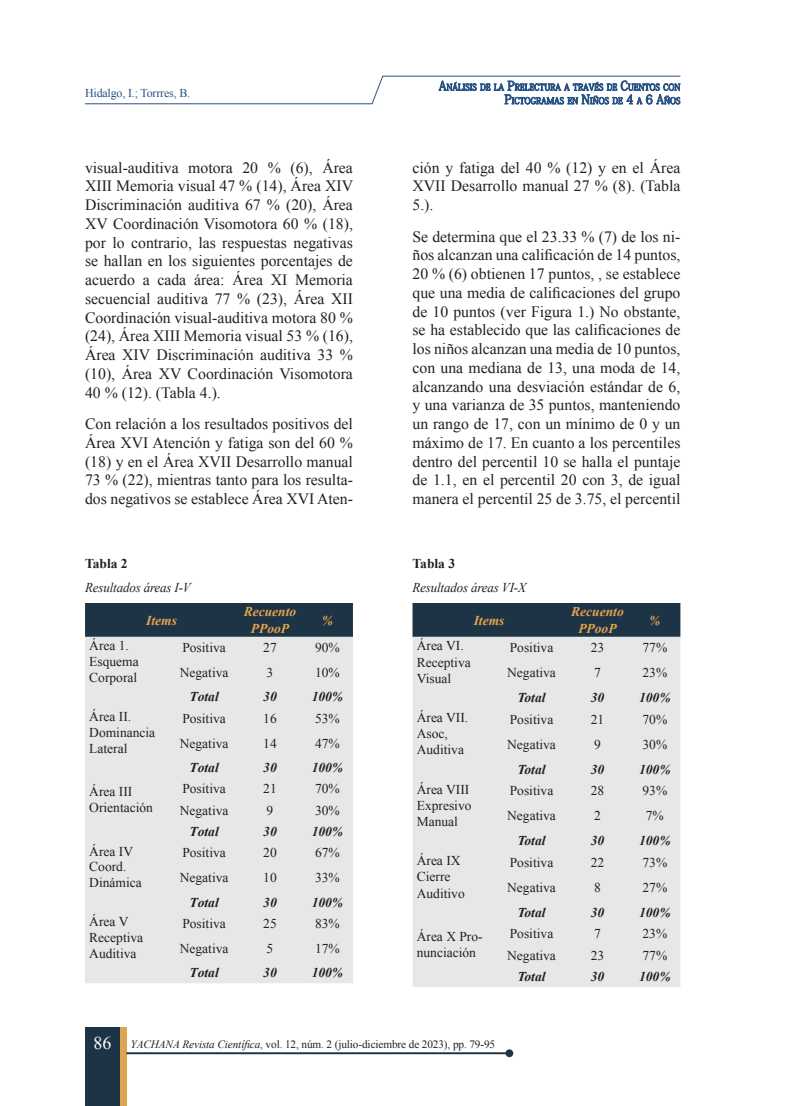
<style>
.page{position:relative;width:808px;height:1106px;background:#fff}
.page>*{position:absolute;margin:0;border:0;box-sizing:border-box;transform-origin:0 0}
.t1{font:18px "Times New Roman";color:#fff}
.Texto_normal_TMR_10_5_regular{font:15.75px/18.8px "Times New Roman";color:#231f20;text-align:justify}
.t2{font:13.5px/15.8px "Times New Roman";color:#231f20}
.t3{font:italic 700 13.5px "Times New Roman";color:#231f20}
.Texto_de_tablas_y_figuras{font:italic 700 13.5px/16.2px "Times New Roman";color:#e7a249;text-align:center}
.Tablas___figuras_No{font:italic 13.5px "Times New Roman";letter-spacing:-.01em;color:#231f20;scale:.96 1}
.Tablas___figuras_No-2{font:700 13.5px "Times New Roman";color:#231f20}
.t4{font:12px "Times New Roman";letter-spacing:-.015em;color:#275284}
.t5{font:11.25px "Times New Roman";letter-spacing:-.01em;color:#231f20}
.t6{font:8.85px/13.5px "Koz Min Pr 6 N";color:#275284;text-align:right;scale:.95 1}
.s1{font-size:12.6px}
.s2{font-style:italic}
</style>
<div class="page">
<div style="left:85px;top:1027px;width:35px;height:79px;background:#1d3447"></div>
<div style="left:120px;top:1027px;width:6px;height:79px;background:#daa64f"></div>
<hr style="left:126px;top:1052px;width:383px;height:2px;background:#1d3447">
<div style="left:505px;top:1049px;width:8px;height:8px;background:#1d3447;border-radius:50%"></div>
<svg style="left:85px;top:76px;width:596px;height:28px"></svg>
<div style="left:85px;top:603px;width:268px;height:34px;background:#1d3447"></div>
<div style="left:85px;top:637px;width:268px;height:346px;background:#e6e7e9"></div>
<div style="left:412px;top:603px;width:268px;height:34px;background:#1d3447"></div>
<div style="left:412px;top:637px;width:268px;height:349px;background:#e6e7e9"></div>
<p class="t4" style="left:85px;top:85px;width:107px">Hidalgo, I.; Torrres, B.</p>
<p class="Texto_normal_TMR_10_5_regular" style="left:85px;top:158px;width:270px">visual-auditiva motora 20 % (6), Área XIII Memoria visual 47 % (14), Área XIV Discriminación auditiva 67 % (20), Área XV Coordinación Visomotora 60 % (18), por lo contrario, las respuestas negativas se hallan en los siguientes porcentajes de acuerdo a cada área: Área XI Memoria secuencial auditiva 77 % (23), Área XII Coordinación visual-auditiva motora 80 % (24), Área XIII Memoria visual 53 % (16), Área XIV Discriminación auditiva 33 % (10), Área XV Coordinación Visomotora 40 % (12). (Tabla 4.).</p>
<p class="Texto_normal_TMR_10_5_regular" style="left:85px;top:414px;width:269px">Con relación a los resultados positivos del Área XVI Atención y fatiga son del 60 % (18) y en el Área XVII Desarrollo manual 73 % (22), mientras tanto para los resulta&shy;dos negativos se establece Área XVI Aten-</p>
<p class="Tablas___figuras_No-2" style="left:85px;top:554px;width:44px">Tabla 2</p>
<p class="Tablas___figuras_No" style="left:85px;top:578px;width:112px">Resultados áreas I-V</p>
<p class="Texto_de_tablas_y_figuras" style="left:146px;top:611px;width:32px">Items</p>
<p class="Texto_de_tablas_y_figuras" style="left:244px;top:603px;width:54px">Recuento<br>PPooP</p>
<p class="Texto_de_tablas_y_figuras" style="left:322px;top:611px;width:13px">%</p>
<p class="t2" style="left:89px;top:638px;width:51px">Área 1.<br>Esquema<br>Corporal</p>
<p class="t2" style="left:182px;top:639px;width:45px">Positiva</p>
<p class="t2" style="left:263px;top:639px;width:15px">27</p>
<p class="t2" style="left:315px;top:639px;width:26px">90%</p>
<p class="t2" style="left:180px;top:664px;width:50px">Negativa</p>
<p class="t2" style="left:267px;top:664px;width:8px">3</p>
<p class="t2" style="left:315px;top:664px;width:26px">10%</p>
<p class="t3" style="left:189px;top:687px;width:31px">Total</p>
<p class="t3" style="left:263px;top:687px;width:15px">30</p>
<p class="t3" style="left:312px;top:687px;width:33px">100%</p>
<p class="t2" style="left:89px;top:708px;width:67px">Área II.<br>Dominancia<br>Lateral</p>
<p class="t2" style="left:182px;top:710px;width:45px">Positiva</p>
<p class="t2" style="left:263px;top:710px;width:15px">16</p>
<p class="t2" style="left:315px;top:710px;width:26px">53%</p>
<p class="t2" style="left:180px;top:735px;width:50px">Negativa</p>
<p class="t2" style="left:263px;top:735px;width:15px">14</p>
<p class="t2" style="left:315px;top:735px;width:26px">47%</p>
<p class="t3" style="left:189px;top:758px;width:31px">Total</p>
<p class="t3" style="left:263px;top:758px;width:15px">30</p>
<p class="t3" style="left:312px;top:758px;width:33px">100%</p>
<p class="t2" style="left:89px;top:783px;width:65px">Área III<br>Orientación</p>
<p class="t2" style="left:182px;top:781px;width:45px">Positiva</p>
<p class="t2" style="left:263px;top:781px;width:15px">21</p>
<p class="t2" style="left:315px;top:781px;width:26px">70%</p>
<p class="t2" style="left:180px;top:802px;width:50px">Negativa</p>
<p class="t2" style="left:267px;top:802px;width:8px">9</p>
<p class="t2" style="left:315px;top:802px;width:26px">30%</p>
<p class="t3" style="left:189px;top:822px;width:31px">Total</p>
<p class="t3" style="left:263px;top:822px;width:15px">30</p>
<p class="t3" style="left:312px;top:822px;width:33px">100%</p>
<p class="t2" style="left:89px;top:843px;width:54px">Área IV<br>Coord.<br>Dinámica</p>
<p class="t2" style="left:182px;top:844px;width:45px">Positiva</p>
<p class="t2" style="left:263px;top:844px;width:15px">20</p>
<p class="t2" style="left:315px;top:844px;width:26px">67%</p>
<p class="t2" style="left:180px;top:869px;width:50px">Negativa</p>
<p class="t2" style="left:263px;top:869px;width:15px">10</p>
<p class="t2" style="left:315px;top:869px;width:26px">33%</p>
<p class="t3" style="left:189px;top:892px;width:31px">Total</p>
<p class="t3" style="left:263px;top:892px;width:15px">30</p>
<p class="t3" style="left:312px;top:892px;width:33px">100%</p>
<p class="t2" style="left:89px;top:913px;width:55px">Área V<br>Receptiva<br>Auditiva</p>
<p class="t2" style="left:182px;top:915px;width:45px">Positiva</p>
<p class="t2" style="left:263px;top:915px;width:15px">25</p>
<p class="t2" style="left:315px;top:915px;width:26px">83%</p>
<p class="t2" style="left:180px;top:940px;width:50px">Negativa</p>
<p class="t2" style="left:267px;top:940px;width:8px">5</p>
<p class="t2" style="left:315px;top:940px;width:26px">17%</p>
<p class="t3" style="left:189px;top:963px;width:31px">Total</p>
<p class="t3" style="left:263px;top:963px;width:15px">30</p>
<p class="t3" style="left:312px;top:963px;width:33px">100%</p>
<p class="t6" style="left:439px;top:81px;width:256px"><span class="s1">A</span>NÁLISIS DE LA <span class="s1">P</span>RELECTURA A TRAVÉS DE <span class="s1">C</span>UENTOS CON<br><span class="s1">P</span>ICTOGRAMAS EN <span class="s1">N</span>IÑOS DE <span class="s1">4</span> A <span class="s1">6 A</span>ÑOS</p>
<p class="Texto_normal_TMR_10_5_regular" style="left:412px;top:158px;width:269px">ción y fatiga del 40 % (12) y en el Área XVII Desarrollo manual 27 % (8). (Tabla 5.).</p>
<p class="Texto_normal_TMR_10_5_regular" style="left:412px;top:227px;width:269px">Se determina que el 23.33 % (7) de los ni&shy;ños alcanzan una calificación de 14 puntos, 20 % (6) obtienen 17 puntos, , se establece que una media de calificaciones del grupo de 10 puntos (ver Figura 1.) No obstante, se ha establecido que las calificaciones de los niños alcanzan una media de 10 puntos, con una mediana de 13, una moda de 14, alcanzando una desviación estándar de 6, y una varianza de 35 puntos, manteniendo un rango de 17, con un mínimo de 0 y un máximo de 17. En cuanto a los percentiles dentro del percentil 10 se halla el puntaje de 1.1, en el percentil 20 con 3, de igual manera el percentil 25 de 3.75, el percentil</p>
<p class="Tablas___figuras_No-2" style="left:412px;top:554px;width:44px">Tabla 3</p>
<p class="Tablas___figuras_No" style="left:412px;top:578px;width:120px">Resultados áreas VI-X</p>
<p class="Texto_de_tablas_y_figuras" style="left:474px;top:611px;width:32px">Items</p>
<p class="Texto_de_tablas_y_figuras" style="left:571px;top:603px;width:54px">Recuento<br>PPooP</p>
<p class="Texto_de_tablas_y_figuras" style="left:649px;top:611px;width:13px">%</p>
<p class="t2" style="left:417px;top:637px;width:55px;line-height:16.2px">Área VI.<br>Receptiva<br>Visual</p>
<p class="t2" style="left:510px;top:639px;width:45px">Positiva</p>
<p class="t2" style="left:591px;top:639px;width:15px">23</p>
<p class="t2" style="left:642px;top:639px;width:26px">77%</p>
<p class="t2" style="left:507px;top:664px;width:50px">Negativa</p>
<p class="t2" style="left:594px;top:664px;width:8px">7</p>
<p class="t2" style="left:642px;top:664px;width:26px">23%</p>
<p class="t3" style="left:517px;top:688px;width:30px">Total</p>
<p class="t3" style="left:591px;top:688px;width:15px">30</p>
<p class="t3" style="left:639px;top:688px;width:33px">100%</p>
<p class="t2" style="left:417px;top:709px;width:53px;line-height:16.2px">Área VII.<br>Asoc,<br>Auditiva</p>
<p class="t2" style="left:510px;top:711px;width:45px">Positiva</p>
<p class="t2" style="left:591px;top:711px;width:15px">21</p>
<p class="t2" style="left:642px;top:711px;width:26px">70%</p>
<p class="t2" style="left:507px;top:736px;width:50px">Negativa</p>
<p class="t2" style="left:594px;top:736px;width:8px">9</p>
<p class="t2" style="left:642px;top:736px;width:26px">30%</p>
<p class="t3" style="left:517px;top:760px;width:30px">Total</p>
<p class="t3" style="left:591px;top:760px;width:15px">30</p>
<p class="t3" style="left:639px;top:760px;width:33px">100%</p>
<p class="t2" style="left:417px;top:780px;width:56px;line-height:16.2px">Área VIII<br>Expresivo<br>Manual</p>
<p class="t2" style="left:510px;top:782px;width:45px">Positiva</p>
<p class="t2" style="left:591px;top:782px;width:15px">28</p>
<p class="t2" style="left:642px;top:782px;width:26px">93%</p>
<p class="t2" style="left:507px;top:807px;width:50px">Negativa</p>
<p class="t2" style="left:594px;top:807px;width:8px">2</p>
<p class="t2" style="left:646px;top:807px;width:19px">7%</p>
<p class="t3" style="left:517px;top:831px;width:30px">Total</p>
<p class="t3" style="left:591px;top:831px;width:15px">30</p>
<p class="t3" style="left:639px;top:831px;width:33px">100%</p>
<p class="t2" style="left:417px;top:852px;width:50px;line-height:16.2px">Área IX<br>Cierre<br>Auditivo</p>
<p class="t2" style="left:510px;top:854px;width:45px">Positiva</p>
<p class="t2" style="left:591px;top:854px;width:15px">22</p>
<p class="t2" style="left:642px;top:854px;width:26px">73%</p>
<p class="t2" style="left:507px;top:879px;width:50px">Negativa</p>
<p class="t2" style="left:594px;top:879px;width:8px">8</p>
<p class="t2" style="left:642px;top:879px;width:26px">27%</p>
<p class="t3" style="left:517px;top:903px;width:30px">Total</p>
<p class="t3" style="left:591px;top:903px;width:15px">30</p>
<p class="t3" style="left:639px;top:903px;width:33px">100%</p>
<p class="t2" style="left:417px;top:928px;width:67px;line-height:16.2px">Área X Pro&shy;nunciación</p>
<p class="t2" style="left:510px;top:925px;width:45px">Positiva</p>
<p class="t2" style="left:594px;top:925px;width:8px">7</p>
<p class="t2" style="left:642px;top:925px;width:26px">23%</p>
<p class="t2" style="left:507px;top:947px;width:50px">Negativa</p>
<p class="t2" style="left:591px;top:947px;width:15px">23</p>
<p class="t2" style="left:642px;top:947px;width:26px">77%</p>
<p class="t3" style="left:517px;top:966px;width:30px">Total</p>
<p class="t3" style="left:591px;top:966px;width:15px">30</p>
<p class="t3" style="left:639px;top:966px;width:33px">100%</p>
<p class="t1" style="left:93px;top:1030px;width:20px">86</p>
<p class="t5" style="left:131px;top:1036px;width:366px"><span class="s2">YACHANA Revista Científica</span>, vol. 12, núm. 2 (julio-diciembre de 2023), pp. 79-95</p>
</div>
